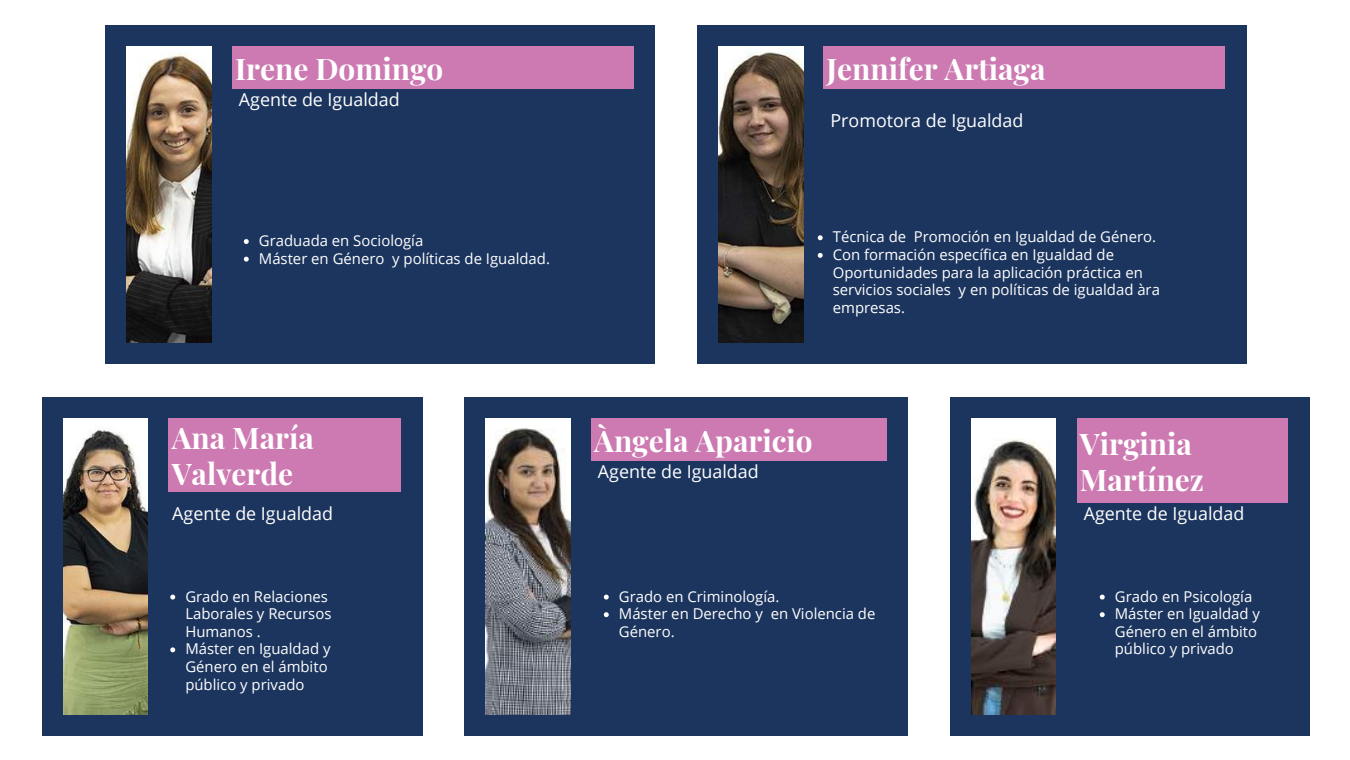
<style>
.page{position:relative;width:1350px;height:760px;background:#fff}
.page>*{position:absolute;margin:0;border:0;box-sizing:border-box;transform-origin:0 0}
.t1{font:700 29.75px/35.6px "Playfair Display";color:#fff}
.t2{font:17.88px "Open Sans";color:#fff}
.t3{font:14.88px/17.6px "Open Sans";color:#fff}
</style>
<div class="page">
<div style="left:42px;top:397px;width:380px;height:338px;background:#1c355e"></div>
<div style="left:465px;top:397px;width:443px;height:338px;background:#1c355e"></div>
<div style="left:950px;top:397px;width:359px;height:338px;background:#1c355e"></div>
<div style="left:106px;top:25px;width:549px;height:338px;background:#1c355e"></div>
<div style="left:697px;top:25px;width:549px;height:338px;background:#1c355e"></div>
<svg style="left:170px;top:594px;width:5px;height:5px"></svg>
<svg style="left:170px;top:647px;width:5px;height:5px"></svg>
<img style="left:63px;top:418px;width:85px;height:295px">
<img style="left:486px;top:418px;width:84px;height:295px">
<img style="left:127px;top:46px;width:84px;height:296px">
<img style="left:719px;top:46px;width:84px;height:296px">
<img style="left:971px;top:418px;width:85px;height:295px">
<svg style="left:604px;top:594px;width:5px;height:5px"></svg>
<svg style="left:604px;top:612px;width:5px;height:5px"></svg>
<svg style="left:244px;top:239px;width:5px;height:5px"></svg>
<svg style="left:244px;top:256px;width:5px;height:5px"></svg>
<svg style="left:818px;top:235px;width:5px;height:5px"></svg>
<svg style="left:818px;top:253px;width:5px;height:5px"></svg>
<svg style="left:1100px;top:594px;width:5px;height:5px"></svg>
<svg style="left:1100px;top:612px;width:5px;height:5px"></svg>
<div style="left:232px;top:46px;width:402px;height:43px;background:#cc7ab1"></div>
<div style="left:824px;top:46px;width:401px;height:43px;background:#cc7ab1"></div>
<div style="left:169px;top:418px;width:232px;height:73px;background:#cc7ab1"></div>
<div style="left:591px;top:418px;width:296px;height:42px;background:#cc7ab1"></div>
<div style="left:1077px;top:418px;width:211px;height:85px;background:#cc7ab1"></div>
<h1 class="t1" style="left:235px;top:50px;width:210px">Irene Domingo</h1>
<h1 class="t1" style="left:826px;top:50px;width:221px">Jennifer Artiaga</h1>
<p class="t2" style="left:239px;top:86px;width:162px">Agente de Igualdad</p>
<p class="t2" style="left:831px;top:108px;width:194px">Promotora de Igualdad</p>
<p class="t3" style="left:259px;top:231px;width:293px">Graduada en Sociología<br>Máster en Género y políticas de Igualdad.</p>
<p class="t3" style="left:833px;top:228px;width:329px">Técnica de Promoción en Igualdad de Género.<br>Con formación específica en Igualdad de Oportunidades para la aplicación práctica en servicios sociales y en políticas de igualdad àra empresas.</p>
<h1 class="t1" style="left:172px;top:419px;width:144px">Ana María<br>Valverde</h1>
<h1 class="t1" style="left:594px;top:422px;width:220px">Àngela Aparicio</h1>
<h1 class="t1" style="left:1080px;top:425px;width:126px">Virginia<br>Martínez</h1>
<p class="t2" style="left:598px;top:458px;width:162px">Agente de Igualdad</p>
<p class="t2" style="left:172px;top:500px;width:162px">Agente de Igualdad</p>
<p class="t3" style="left:185px;top:587px;width:148px">Grado en Relaciones<br>Laborales y Recursos<br>Humanos .<br>Máster en Igualdad y<br>Género en el ámbito público y privado</p>
<p class="t3" style="left:619px;top:587px;width:258px">Grado en Criminología.<br>Máster en Derecho y en Violencia de<br>Género.</p>
<p class="t2" style="left:1084px;top:500px;width:162px">Agente de Igualdad</p>
<p class="t3" style="left:1115px;top:587px;width:147px">Grado en Psicología<br>Máster en Igualdad y<br>Género en el ámbito público y privado</p>
</div>
